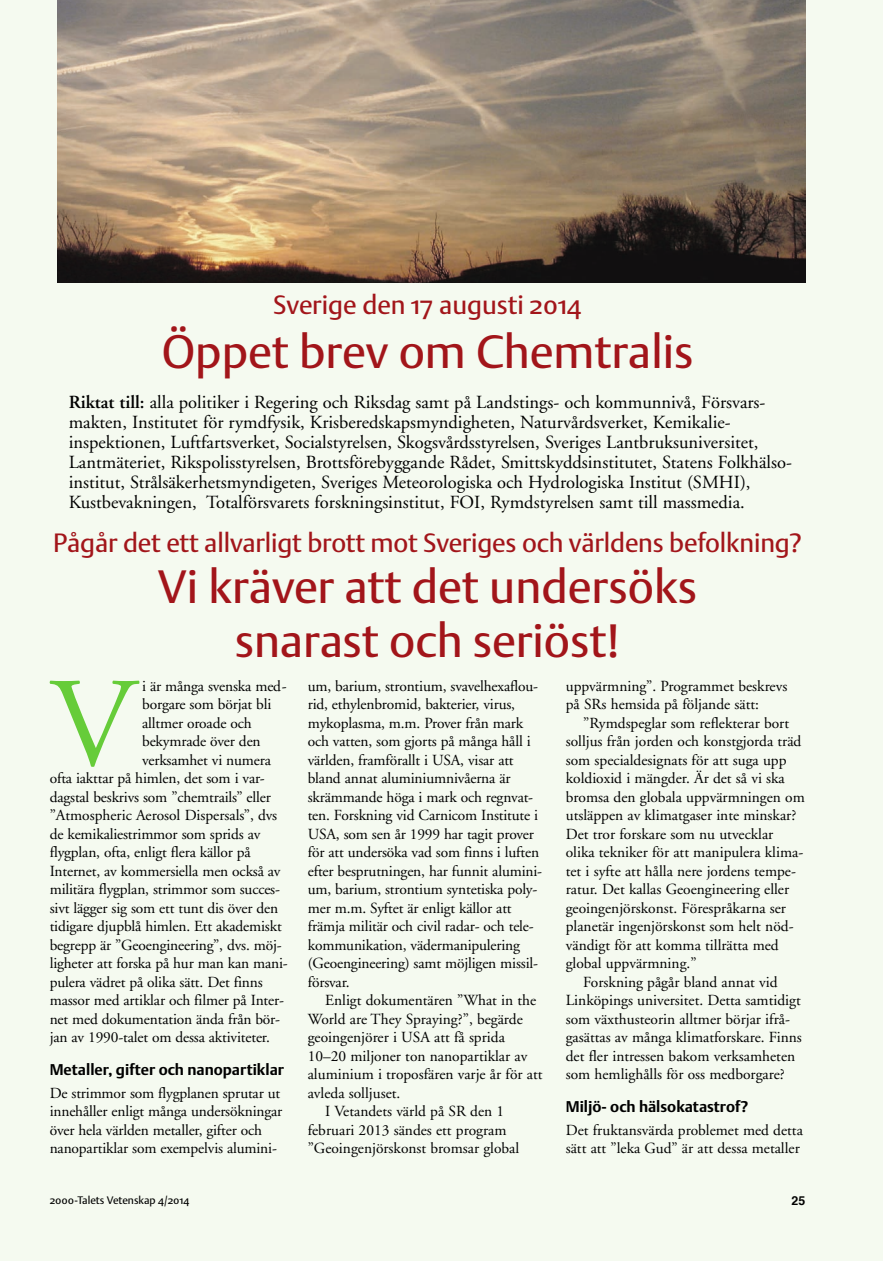
<style>
.page{position:relative;width:883px;height:1261px;background:#fff}
.page>*{position:absolute;margin:0;border:0;box-sizing:border-box;transform-origin:0 0}
.t1{font:126.88px "Adobe Garamond";color:#66cc39}
.t2{font:46.2px/53.9px "DTL Argo ST";color:#a2151a;text-align:center}
.t3{font:26.25px "DTL Argo ST";letter-spacing:-.005em;color:#a2151a}
.t4{font:18.55px/19.9px "Adobe Garamond";color:#000}
.t5{font:15.4px/18.6px "Adobe Garamond";letter-spacing:-.01em;color:#000}
.t6{font:700 15.4px "DTL Argo ST";color:#000}
.t7{font:700 12.25px "Helvetica";color:#000}
.t8{font:10.85px "DTL Argo ST";color:#000}
.s1{font-weight:600}
</style>
<div class="page">
<div style="left:0;top:0;width:883px;height:1260px;background:#f5faf0"></div>
<img style="left:57px;top:0;width:748px;height:282px">
<h3 class="t3" style="left:273px;top:293px;width:310px">Sverige den 17 augusti 2014</h3>
<h2 class="t2" style="left:162px;top:328px;width:533px">Öppet brev om Chemtralis</h2>
<p class="t4" style="left:69px;top:393px;width:724px"><span class="s1">Riktat till:</span> alla politiker i Regering och Riksdag samt på Landstings- och kommunnivå, Försvars&shy;makten, Institutet för rymdfysik, Krisberedskapsmyndigheten, Naturvårdsverket, Kemikalie&shy;inspektionen, Luftfartsverket, Socialstyrelsen, Skogsvårdsstyrelsen, Sveriges Lantbruksuniversitet, Lantmäteriet, Rikspolisstyrelsen, Brottsförebyggande Rådet, Smittskyddsinstitutet, Statens Folkhälso&shy;institut, Strålsäkerhetsmyndigeten, Sveriges Meteorologiska och Hydrologiska Institut (SMHI), Kustbevakningen, Totalförsvarets forskningsinstitut, FOI, Rymdstyrelsen samt till massmedia.</p>
<h3 class="t3" style="left:53px;top:531px;width:750px">Pågår det ett allvarligt brott mot Sveriges och världens befolkning?</h3>
<h2 class="t2" style="left:158px;top:563px;width:541px">Vi kräver att det undersöks snarast och seriöst!</h2>
<h1 class="t1" style="left:50px;top:673px;width:87px">V</h1>
<p class="t5" style="left:142px;top:678px;width:146px">i är många svenska med-</p>
<p class="t5" style="left:142px;top:696px;width:131px">borgare som börjat bli</p>
<p class="t5" style="left:142px;top:715px;width:111px">alltmer oroade och</p>
<p class="t5" style="left:142px;top:733px;width:120px">bekymrade över den</p>
<p class="t5" style="left:142px;top:752px;width:130px">verksamhet vi numera</p>
<p class="t5" style="left:50px;top:770px;width:217px">ofta iakttar på himlen, det som i var-</p>
<p class="t5" style="left:50px;top:789px;width:223px">dagstal beskrivs som ”chemtrails” eller</p>
<p class="t5" style="left:50px;top:807px;width:229px">”Atmospheric Aerosol Dispersals”, dvs</p>
<p class="t5" style="left:50px;top:826px;width:212px">de kemikaliestrimmor som sprids av</p>
<p class="t5" style="left:50px;top:844px;width:203px">flygplan, ofta, enligt flera källor på</p>
<p class="t5" style="left:50px;top:862px;width:232px">Internet, av kommersiella men också av</p>
<p class="t5" style="left:50px;top:881px;width:232px">militära flygplan, strimmor som succes-</p>
<p class="t5" style="left:50px;top:899px;width:230px">sivt lägger sig som ett tunt dis över den</p>
<p class="t5" style="left:50px;top:918px;width:233px">tidigare djupblå himlen. Ett akademiskt</p>
<p class="t5" style="left:50px;top:936px;width:233px">begrepp är ”Geoengineering”, dvs. möj-</p>
<p class="t5" style="left:50px;top:955px;width:239px">ligheter att forska på hur man kan mani-</p>
<p class="t5" style="left:50px;top:973px;width:214px">pulera vädret på olika sätt. Det finns</p>
<p class="t5" style="left:50px;top:992px;width:236px">massor med artiklar och filmer på Inter-</p>
<p class="t5" style="left:50px;top:1010px;width:232px">net med dokumentation ända från bör-</p>
<p class="t5" style="left:50px;top:1029px;width:222px">jan av 1990-talet om dessa aktiviteter.</p>
<p class="t6" style="left:50px;top:1063px;width:236px">Metaller, gifter och nanopartiklar</p>
<p class="t5" style="left:50px;top:1084px;width:234px">De strimmor som flygplanen sprutar ut innehåller enligt många undersökningar över hela världen metaller, gifter och nanopartiklar som exempelvis alumini-</p>
<p class="t5" style="left:308px;top:678px;width:236px">um, barium, strontium, svavelhexaflou&shy;rid, ethylenbromid, bakterier, virus, mykoplasma, m.m. Prover från mark och vatten, som gjorts på många håll i världen, framförallt i USA, visar att bland annat aluminiumnivåerna är skrämmande höga i mark och regnvat&shy;ten. Forskning vid Carnicom Institute i USA, som sen år 1999 har tagit prover för att undersöka vad som finns i luften efter besprutningen, har funnit alumini&shy;um, barium, strontium syntetiska poly&shy;mer m.m. Syftet är enligt källor att främja militär och civil radar- och tele&shy;kommunikation, vädermanipulering (Geoengineering) samt möjligen missil&shy;försvar.</p>
<p class="t5" style="left:325px;top:992px;width:212px">Enligt dokumentären ”What in the</p>
<p class="t5" style="left:308px;top:1010px;width:216px">World are They Spraying?”, begärde</p>
<p class="t5" style="left:308px;top:1029px;width:199px">geoingenjörer i USA att få sprida</p>
<p class="t5" style="left:308px;top:1047px;width:221px">10–20 miljoner ton nanopartiklar av</p>
<p class="t5" style="left:308px;top:1066px;width:236px">aluminium i troposfären varje år för att</p>
<p class="t5" style="left:308px;top:1084px;width:94px">avleda solljuset.</p>
<p class="t5" style="left:325px;top:1103px;width:180px">I Vetandets värld på SR den 1</p>
<p class="t5" style="left:308px;top:1121px;width:200px">februari 2013 sändes ett program</p>
<p class="t5" style="left:308px;top:1140px;width:213px">”Geoingenjörskonst bromsar global</p>
<p class="t5" style="left:565px;top:678px;width:223px">uppvärmning”. Programmet beskrevs på SRs hemsida på följande sätt:</p>
<p class="t5" style="left:583px;top:715px;width:207px">”Rymdspeglar som reflekterar bort</p>
<p class="t5" style="left:565px;top:733px;width:237px">solljus från jorden och konstgjorda träd</p>
<p class="t5" style="left:565px;top:752px;width:222px">som specialdesignats för att suga upp</p>
<p class="t5" style="left:565px;top:770px;width:220px">koldioxid i mängder. Är det så vi ska</p>
<p class="t5" style="left:565px;top:789px;width:240px">bromsa den globala uppvärmningen om</p>
<p class="t5" style="left:565px;top:807px;width:232px">utsläppen av klimatgaser inte minskar?</p>
<p class="t5" style="left:565px;top:826px;width:209px">Det tror forskare som nu utvecklar</p>
<p class="t5" style="left:565px;top:844px;width:239px">olika tekniker för att manipulera klima-</p>
<p class="t5" style="left:565px;top:862px;width:232px">tet i syfte att hålla nere jordens tempe-</p>
<p class="t5" style="left:565px;top:881px;width:225px">ratur. Det kallas Geoengineering eller</p>
<p class="t5" style="left:565px;top:899px;width:222px">geoingenjörskonst. Förespråkarna ser</p>
<p class="t5" style="left:565px;top:918px;width:229px">planetär ingenjörskonst som helt nöd-</p>
<p class="t5" style="left:565px;top:936px;width:214px">vändigt för att komma tillrätta med</p>
<p class="t5" style="left:565px;top:955px;width:132px">global uppvärmning.”</p>
<p class="t5" style="left:583px;top:973px;width:196px">Forskning pågår bland annat vid</p>
<p class="t5" style="left:565px;top:992px;width:236px">Linköpings universitet. Detta samtidigt</p>
<p class="t5" style="left:565px;top:1010px;width:226px">som växthusteorin alltmer börjar ifrå-</p>
<p class="t5" style="left:565px;top:1029px;width:237px">gasättas av många klimatforskare. Finns</p>
<p class="t5" style="left:565px;top:1047px;width:231px">det fler intressen bakom verksamheten</p>
<p class="t5" style="left:565px;top:1066px;width:220px">som hemlighålls för oss medborgare?</p>
<p class="t6" style="left:565px;top:1100px;width:184px">Miljö- och hälsokatastrof?</p>
<p class="t5" style="left:565px;top:1121px;width:239px">Det fruktansvärda problemet med detta sätt att ”leka Gud” är att dessa metaller</p>
<p class="t8" style="left:50px;top:1195px;width:141px">2000-Talets Vetenskap 4/2014</p>
<p class="t7" style="left:791px;top:1194px;width:15px">25</p>
</div>
